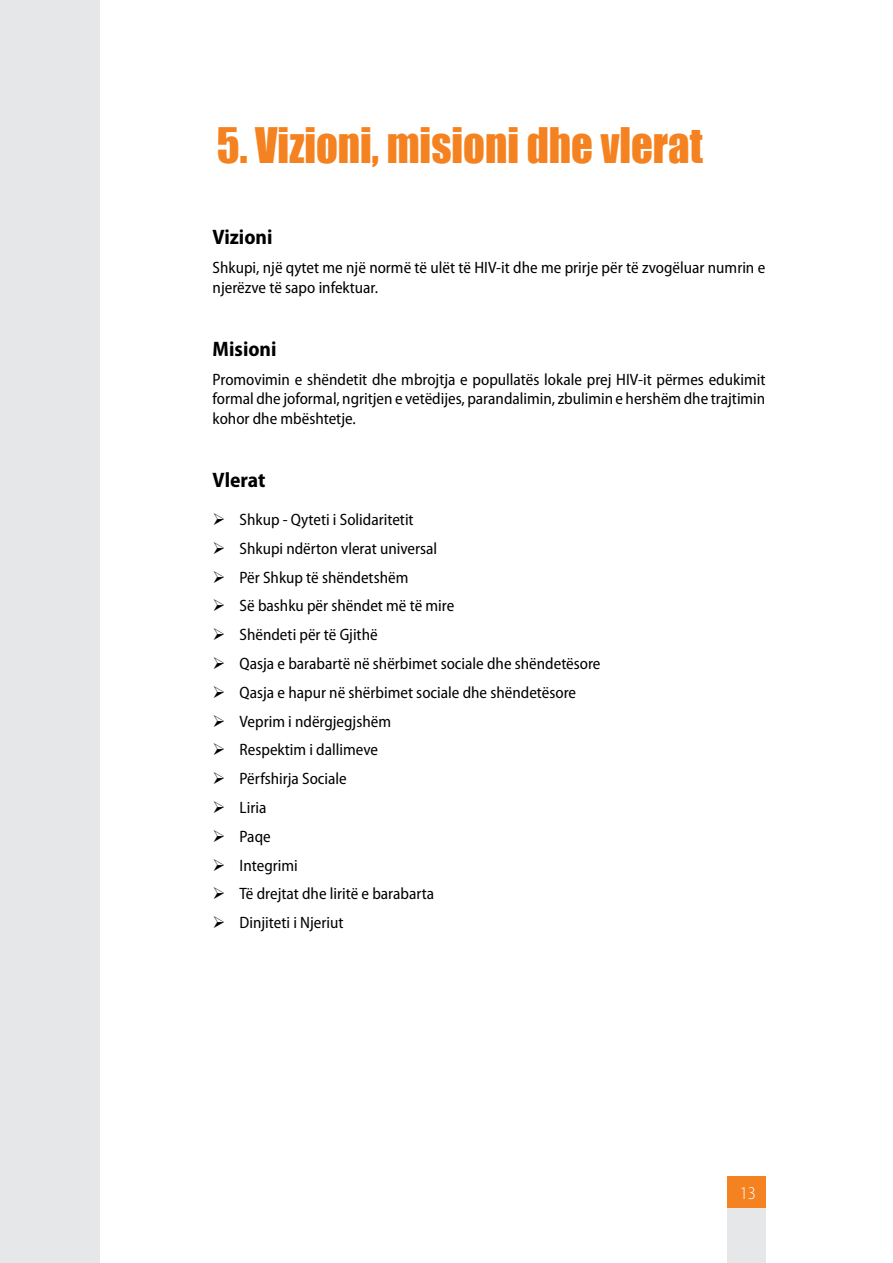
<style>
.page{position:relative;width:893px;height:1263px;background:#fff}
.page>*{position:absolute;margin:0;border:0;box-sizing:border-box;transform-origin:0 0}
.t1{font:45px "Impact";color:#f58220;scale:.95 1}
.t2{font:700 semi-condensed 21px "Myriad Pro";color:#000}
.t3{font:300 semi-condensed 18px "Myriad Pro";color:#fff}
.t4{font:semi-condensed 16.5px/19.8px "Myriad Pro";color:#000}
</style>
<div class="page">
<div style="left:727px;top:1176px;width:38px;height:86px;background:#f58220"></div>
<div style="left:727px;top:1208px;width:38px;height:55px;background:#e6e7e8"></div>
<div style="left:0;top:0;width:100px;height:1263px;background:#e6e7e8"></div>
<h1 class="t1" style="left:217px;top:111px;width:513px">5. Vizioni, misioni dhe vlerat</h1>
<p class="t2" style="left:213px;top:224px;width:61px">Vizioni</p>
<p class="t4" style="left:213px;top:257px;width:554px">Shkupi, një qytet me një normë të ulët të HIV-it dhe me prirje për të zvogëluar numrin e njerëzve të sapo infektuar.</p>
<p class="t2" style="left:213px;top:335px;width:65px">Misioni</p>
<p class="t4" style="left:213px;top:369px;width:554px;text-align:justify">Promovimin e shëndetit dhe mbrojtja e popullatës lokale prej HIV-it përmes edukimit formal dhe joformal, ngritjen e vetëdijes, parandalimin, zbulimin e hershëm dhe trajtimin kohor dhe mbështetje.</p>
<p class="t2" style="left:213px;top:467px;width:54px">Vlerat</p>
<p class="t4" style="left:213px;top:509px;width:203px">➢ Shkup - Qyteti i Solidaritetit</p>
<p class="t4" style="left:213px;top:538px;width:226px">➢ Shkupi ndërton vlerat universal</p>
<p class="t4" style="left:213px;top:567px;width:197px">➢ Për Shkup të shëndetshëm</p>
<p class="t4" style="left:213px;top:596px;width:243px">➢ Së bashku për shëndet më të mire</p>
<p class="t4" style="left:213px;top:624px;width:167px">➢ Shëndeti për të Gjithë</p>
<p class="t4" style="left:213px;top:653px;width:389px">➢ Qasja e barabartë në shërbimet sociale dhe shëndetësore</p>
<p class="t4" style="left:213px;top:682px;width:365px">➢ Qasja e hapur në shërbimet sociale dhe shëndetësore</p>
<p class="t4" style="left:213px;top:711px;width:180px">➢ Veprim i ndërgjegjshëm</p>
<p class="t4" style="left:213px;top:740px;width:167px">➢ Respektim i dallimeve</p>
<p class="t4" style="left:213px;top:768px;width:136px">➢ Përfshirja Sociale</p>
<p class="t4" style="left:213px;top:797px;width:55px">➢ Liria</p>
<p class="t4" style="left:213px;top:826px;width:60px">➢ Paqe</p>
<p class="t4" style="left:213px;top:855px;width:87px">➢ Integrimi</p>
<p class="t4" style="left:213px;top:884px;width:223px">➢ Të drejtat dhe liritë e barabarta</p>
<p class="t4" style="left:213px;top:912px;width:132px">➢ Dinjiteti i Njeriut</p>
<p class="t3" style="left:740px;top:1183px;width:18px">13</p>
</div>
